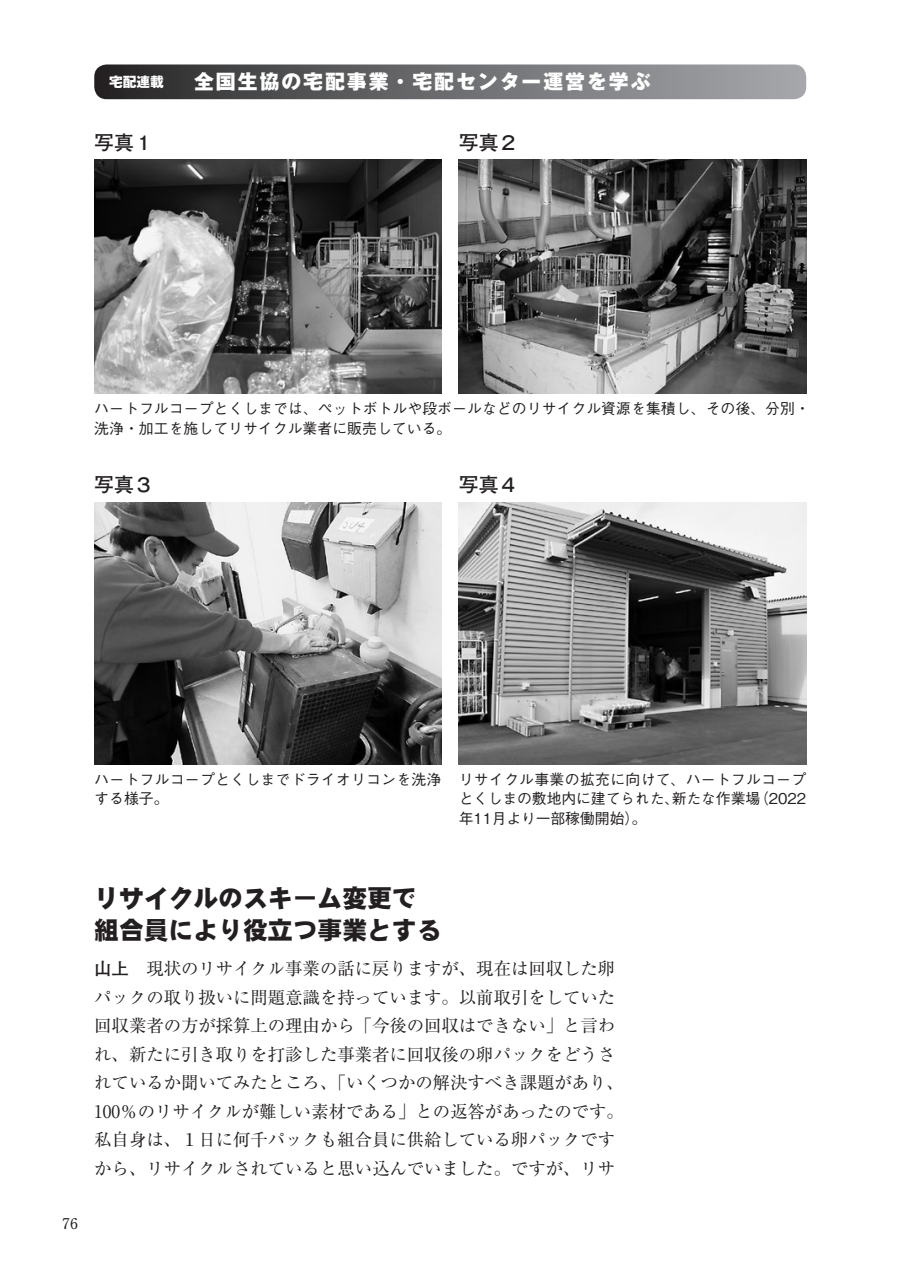
<style>
.page{position:relative;width:903px;height:1275px;background:#fff}
.page>*{position:absolute;margin:0;border:0;box-sizing:border-box;transform-origin:0 0}
.t1{font:24.85px/32.2px "DF Gothic Pro 5 W10";color:#231f20}
.t2{font:800 19.78px "Gothic MB101 Pro";letter-spacing:.1em;color:#fff}
.t3{font:700 19.78px "Futo Go B101 Pro";color:#231f20}
.t4{font:17.32px/28.5px "Ryumin Pro";color:#231f20}
.t5{font:500 14.88px/19.8px "Gothic BBB Pro";color:#231f20}
.t6{font:700 14.88px "Futo Min A101 Pro";color:#231f20}
.t7{font:800 13.65px "Gothic MB101 Pro";color:#fff}
.s1{font-family:"Futo Go B101 Pro";font-weight:700}
</style>
<div class="page">
<div style="left:94px;top:64px;width:712px;height:35px;background:linear-gradient(to right,#292829,#a9acb0);border-radius:12px"></div>
<img style="left:94px;top:160px;width:347px;height:233px">
<img style="left:459px;top:160px;width:347px;height:233px">
<img style="left:94px;top:502px;width:347px;height:262px">
<img style="left:459px;top:502px;width:347px;height:262px">
<p class="t7" style="left:109px;top:70px;width:56px">宅配連載</p>
<p class="t2" style="left:194px;top:65px;width:458px">全国生協の宅配事業・宅配センター運営を学ぶ</p>
<p class="t3" style="left:94px;top:127px;width:61px">写真１</p>
<p class="t3" style="left:459px;top:127px;width:61px">写真２</p>
<p class="t5" style="left:94px;top:396px;width:717px">ハートフルコープとくしまでは、ペットボトルや段ボールなどのリサイクル資源を集積し、その後、分別・洗浄・加工を施してリサイクル業者に販売している。</p>
<p class="t3" style="left:94px;top:469px;width:61px">写真３</p>
<p class="t3" style="left:459px;top:469px;width:61px">写真４</p>
<p class="t5" style="left:94px;top:767px;width:349px">ハートフルコープとくしまでドライオリコンを洗浄する様子。</p>
<p class="t5" style="left:459px;top:767px;width:349px;text-align:justify">リサイクル事業の拡充に向けて、ハートフルコープとくしまの敷地内に建てられた、新たな作業場（2022年11月より一部稼働開始）。</p>
<p class="t6" style="left:62px;top:1211px;width:17px">76</p>
<h1 class="t1" style="left:94px;top:882px;width:349px">リサイクルのスキーム変更で組合員により役立つ事業とする</h1>
<p class="t4" style="left:94px;top:953px;width:531px"><span class="s1">山上</span>　現状のリサイクル事業の話に戻りますが、現在は回収した卵パックの取り扱いに問題意識を持っています。以前取引をしていた回収業者の方が採算上の理由から「今後の回収はできない」と言われ、新たに引き取りを打診した事業者に回収後の卵パックをどうされているか聞いてみたところ、「いくつかの解決すべき課題があり、100％のリサイクルが難しい素材である」との返答があったのです。私自身は、１日に何千パックも組合員に供給している卵パックですから、リサイクルされていると思い込んでいました。ですが、リサ</p>
</div>
